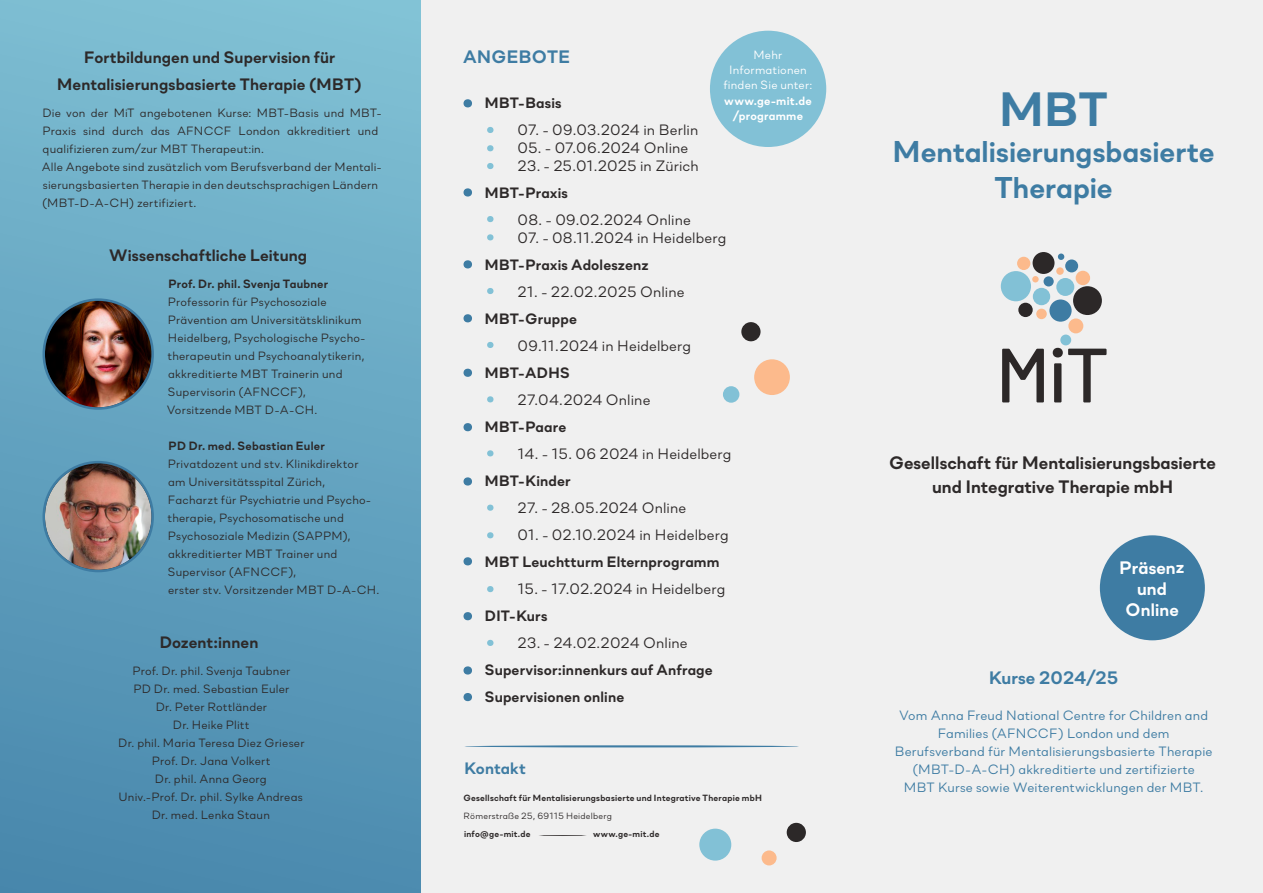
<style>
.page{position:relative;width:1263px;height:893px;background:#f0f0f0}
.page>*{position:absolute;margin:0;border:0;box-sizing:border-box;transform-origin:0 0}
.t1{font:700 48px "Soin Sans Neue";color:#3e7ca3}
.t2{font:700 30px/36px "Soin Sans Neue";color:#3e7ca3;text-align:center}
.t3{font:700 18px/24px "Soin Sans Neue";color:#2d2929;text-align:center}
.t4{font:700 18px "Soin Sans Neue";letter-spacing:.01em;color:#3e7ca3}
.t5{font:700 18px/21px "Soin Sans Neue";letter-spacing:-.01em;color:#fff;text-align:center}
.t6{font:700 16.5px/27px "Soin Sans Neue";letter-spacing:.005em;color:#2d2929;text-align:center}
.t7{font:700 16.5px "Soin Sans Neue";color:#3e7ca3}
.t8{font:15px "Soin Sans Neue";letter-spacing:.005em;color:#2d2929}
.t9{font:700 15px/27px "Soin Sans Neue";letter-spacing:.01em;color:#2d2929}
.t10{font:13.5px/18px "Soin Sans Neue";letter-spacing:.01em;color:#3e7ca3;text-align:center}
.t11{font:12px/18px "Soin Sans Neue";letter-spacing:.015em;color:#2d2929}
.t12{font:700 12px "Soin Sans Neue";letter-spacing:.02em;color:#2c2828}
.t13{font:12px/15px "Soin Sans Neue";letter-spacing:.015em;color:#fff;text-align:center}
.t14{font:700 12px/15px "Soin Sans Neue";letter-spacing:.02em;color:#fff;text-align:center}
.t15{font:700 9px "Soin Sans Neue";letter-spacing:.025em;color:#2d2929}
.t16{font:9px "Soin Sans Neue";letter-spacing:.025em;color:#2d2929}
</style>
<div class="page">
<div style="left:1018px;top:303px;width:15px;height:14px;background:#2c2828;border-radius:50%"></div>
<div style="left:1001px;top:271px;width:30px;height:30px;background:#82c1d6;border-radius:50%"></div>
<div style="left:1017px;top:257px;width:13px;height:13px;background:#fcba8c;border-radius:50%"></div>
<div style="left:1033px;top:288px;width:17px;height:17px;background:#82c1d6;border-radius:50%"></div>
<div style="left:1032px;top:276px;width:7px;height:6px;background:#fcba8c;border-radius:50%"></div>
<div style="left:1043px;top:276px;width:11px;height:10px;background:#3e7ca3;border-radius:50%"></div>
<div style="left:1056px;top:267px;width:8px;height:8px;background:#fcba8c;border-radius:50%"></div>
<div style="left:1058px;top:253px;width:6px;height:7px;background:#3e7ca3;border-radius:50%"></div>
<div style="left:1036px;top:309px;width:11px;height:10px;background:#fcba8c;border-radius:50%"></div>
<div style="left:1032px;top:252px;width:22px;height:22px;background:#2c2828;border-radius:50%"></div>
<div style="left:1073px;top:286px;width:29px;height:29px;background:#2c2828;border-radius:50%"></div>
<div style="left:1049px;top:299px;width:22px;height:23px;background:#3e7ca3;border-radius:50%"></div>
<div style="left:1056px;top:278px;width:18px;height:18px;background:#82c1d6;border-radius:50%"></div>
<div style="left:1076px;top:271px;width:14px;height:14px;background:#fcba8c;border-radius:50%"></div>
<div style="left:1065px;top:259px;width:13px;height:13px;background:#3e7ca3;border-radius:50%"></div>
<div style="left:1068px;top:318px;width:15px;height:15px;background:#fcba8c;border-radius:50%"></div>
<div style="left:1060px;top:335px;width:11px;height:10px;background:#82c1d6;border-radius:50%"></div>
<svg style="left:1002px;top:349px;width:42px;height:53px"></svg>
<svg style="left:1053px;top:348px;width:53px;height:54px"></svg>
<div style="left:463px;top:99px;width:9px;height:8px;background:#3e7ca3;border-radius:50%"></div>
<div style="left:463px;top:188px;width:9px;height:9px;background:#3e7ca3;border-radius:50%"></div>
<div style="left:463px;top:260px;width:9px;height:8px;background:#3e7ca3;border-radius:50%"></div>
<div style="left:463px;top:314px;width:9px;height:8px;background:#3e7ca3;border-radius:50%"></div>
<div style="left:463px;top:369px;width:9px;height:8px;background:#3e7ca3;border-radius:50%"></div>
<div style="left:463px;top:423px;width:9px;height:8px;background:#3e7ca3;border-radius:50%"></div>
<div style="left:463px;top:477px;width:9px;height:9px;background:#3e7ca3;border-radius:50%"></div>
<div style="left:463px;top:557px;width:9px;height:8px;background:#3e7ca3;border-radius:50%"></div>
<div style="left:463px;top:612px;width:9px;height:8px;background:#3e7ca3;border-radius:50%"></div>
<div style="left:463px;top:666px;width:9px;height:9px;background:#3e7ca3;border-radius:50%"></div>
<div style="left:463px;top:693px;width:9px;height:8px;background:#3e7ca3;border-radius:50%"></div>
<svg style="left:487px;top:127px;width:6px;height:6px"></svg>
<svg style="left:487px;top:216px;width:6px;height:6px"></svg>
<svg style="left:487px;top:288px;width:6px;height:6px"></svg>
<svg style="left:487px;top:342px;width:6px;height:6px"></svg>
<svg style="left:487px;top:396px;width:6px;height:6px"></svg>
<svg style="left:487px;top:450px;width:6px;height:6px"></svg>
<svg style="left:487px;top:532px;width:6px;height:6px"></svg>
<svg style="left:487px;top:586px;width:6px;height:6px"></svg>
<svg style="left:487px;top:640px;width:6px;height:6px"></svg>
<svg style="left:487px;top:505px;width:6px;height:6px"></svg>
<svg style="left:487px;top:145px;width:6px;height:6px"></svg>
<svg style="left:487px;top:234px;width:6px;height:6px"></svg>
<svg style="left:487px;top:163px;width:6px;height:6px"></svg>
<div style="left:699px;top:829px;width:32px;height:32px;background:#82c1d6;border-radius:50%"></div>
<div style="left:787px;top:823px;width:19px;height:19px;background:#2c2828;border-radius:50%"></div>
<div style="left:754px;top:359px;width:36px;height:36px;background:#fcba8c;border-radius:50%"></div>
<div style="left:710px;top:31px;width:116px;height:116px;background:#82c1d6;border-radius:50%"></div>
<div style="left:723px;top:386px;width:16px;height:17px;background:#82c1d6;border-radius:50%"></div>
<div style="left:741px;top:322px;width:19px;height:19px;background:#2c2828;border-radius:50%"></div>
<div style="left:1100px;top:535px;width:105px;height:105px;background:#3e7ca3;border-radius:50%"></div>
<div style="left:0;top:0;width:421px;height:893px;background:linear-gradient(to bottom,#80c0d4,#4988ad)"></div>
<svg style="left:44px;top:462px;width:109px;height:109px"></svg>
<img style="left:45px;top:463px;width:106px;height:107px;border-radius:53px">
<div style="left:43px;top:461px;width:111px;height:111px;border:2px solid #3e7ca3;border-radius:50%"></div>
<svg style="left:44px;top:300px;width:109px;height:109px"></svg>
<img style="left:45px;top:301px;width:106px;height:106px;border-radius:53px">
<div style="left:43px;top:298px;width:111px;height:112px;border:2px solid #3e7ca3;border-radius:50%"></div>
<hr style="left:464px;top:745px;width:335px;height:2px;background:#3e7ca3;border-radius:50%">
<hr style="left:538px;top:835px;width:49px;height:1px;background:#2c2828;border-radius:50%">
<div style="left:762px;top:850px;width:15px;height:15px;background:#fcba8c;border-radius:50%"></div>
<h3 class="t6" style="left:57px;top:43px;width:306px">Fortbildungen und Supervision für<br>Mentalisierungsbasierte Therapie (MBT)</h3>
<p class="t11" style="left:42px;top:103px;width:341px">Die von der MiT angebotenen Kurse: MBT-Basis und MBT-Praxis sind durch das AFNCCF London akkreditiert und qualifizieren zum/zur MBT Therapeut:in.<br>Alle Angebote sind zusätzlich vom Berufsverband der Mentali&shy;sierungsbasierten Therapie in den deutschsprachigen Ländern (MBT-D-A-CH) zertifiziert.</p>
<h3 class="t6" style="left:109px;top:241px;width:199px">Wissenschaftliche Leitung</h3>
<p class="t12" style="left:168px;top:276px;width:161px">Prof. Dr. phil. Svenja Taubner</p>
<p class="t11" style="left:167px;top:292px;width:200px">Professorin für Psychosoziale<br>Prävention am Universitätsklinikum<br>Heidelberg, Psychologische Psycho&shy;therapeutin und Psychoanalytikerin, akkreditierte MBT Trainerin und<br>Supervisorin (AFNCCF),<br>Vorsitzende MBT D-A-CH.</p>
<p class="t12" style="left:168px;top:438px;width:158px">PD Dr. med. Sebastian Euler</p>
<p class="t11" style="left:168px;top:454px;width:213px">Privatdozent und stv. Klinikdirektor<br>am Universitätsspital Zürich,<br>Facharzt für Psychiatrie und Psycho&shy;therapie, Psychosomatische und Psychosoziale Medizin (SAPPM), akkreditierter MBT Trainer und Supervisor (AFNCCF),<br>erster stv. Vorsitzender MBT D-A-CH.</p>
<h3 class="t6" style="left:160px;top:628px;width:100px">Dozent:innen</h3>
<p class="t11" style="left:118px;top:661px;width:188px;text-align:center">Prof. Dr. phil. Svenja Taubner<br>PD Dr. med. Sebastian Euler<br>Dr. Peter Rottländer<br>Dr. Heike Plitt<br>Dr. phil. Maria Teresa Diez Grieser<br>Prof. Dr. Jana Volkert<br>Dr. phil. Anna Georg<br>Univ.-Prof. Dr. phil. Sylke Andreas<br>Dr. med. Lenka Staun</p>
<h3 class="t4" style="left:463px;top:44px;width:108px">ANGEBOTE</h3>
<p class="t9" style="left:485px;top:89px;width:78px">MBT-Basis</p>
<p class="t8" style="left:517px;top:118px;width:182px">07. - 09.03.2024 in Berlin</p>
<p class="t8" style="left:517px;top:136px;width:172px">05. - 07.06.2024 Online</p>
<p class="t8" style="left:517px;top:154px;width:183px">23. - 25.01.2025 in Zürich</p>
<p class="t9" style="left:485px;top:179px;width:85px">MBT-Praxis</p>
<p class="t8" style="left:517px;top:208px;width:175px">08. - 09.02.2024 Online</p>
<p class="t8" style="left:517px;top:226px;width:210px">07. - 08.11.2024 in Heidelberg</p>
<p class="t9" style="left:485px;top:251px;width:165px">MBT-Praxis Adoleszenz</p>
<p class="t8" style="left:517px;top:280px;width:169px">21. - 22.02.2025 Online</p>
<p class="t9" style="left:485px;top:305px;width:94px">MBT-Gruppe</p>
<p class="t8" style="left:517px;top:334px;width:175px">09.11.2024 in Heidelberg</p>
<p class="t9" style="left:485px;top:359px;width:87px">MBT-ADHS</p>
<p class="t8" style="left:517px;top:388px;width:134px">27.04.2024 Online</p>
<p class="t9" style="left:485px;top:413px;width:83px">MBT-Paare</p>
<p class="t8" style="left:517px;top:442px;width:215px">14. - 15. 06 2024 in Heidelberg</p>
<p class="t9" style="left:485px;top:467px;width:87px">MBT-Kinder</p>
<p class="t8" style="left:517px;top:496px;width:170px">27. - 28.05.2024 Online</p>
<p class="t8" style="left:517px;top:523px;width:213px">01. - 02.10.2024 in Heidelberg</p>
<p class="t9" style="left:485px;top:548px;width:236px">MBT Leuchtturm Elternprogramm</p>
<p class="t8" style="left:517px;top:577px;width:209px">15. - 17.02.2024 in Heidelberg</p>
<p class="t9" style="left:485px;top:602px;width:64px">DIT-Kurs</p>
<p class="t8" style="left:517px;top:631px;width:172px">23. - 24.02.2024 Online</p>
<p class="t9" style="left:485px;top:656px;width:229px">Supervisor:innenkurs auf Anfrage<br>Supervisionen online</p>
<p class="t13" style="left:723px;top:46px;width:91px">Mehr<br>Informationen finden Sie unter:</p>
<p class="t14" style="left:724px;top:93px;width:89px">www.ge-mit.de /programme</p>
<h3 class="t7" style="left:464px;top:757px;width:63px">Kontakt</h3>
<p class="t15" style="left:463px;top:792px;width:300px">Gesellschaft für Mentalisierungsbasierte und Integrative Therapie mbH</p>
<p class="t16" style="left:464px;top:809px;width:150px">Römerstraße 25, 69115 Heidelberg</p>
<p class="t15" style="left:464px;top:828px;width:68px">info@ge-mit.de</p>
<p class="t15" style="left:593px;top:828px;width:68px">www.ge-mit.de</p>
<h1 class="t1" style="left:999px;top:77px;width:110px">MBT</h1>
<h2 class="t2" style="left:893px;top:133px;width:323px">Mentalisierungsbasierte<br>Therapie</h2>
<h3 class="t3" style="left:889px;top:450px;width:328px">Gesellschaft für Mentalisierungsbasierte und Integrative Therapie mbH</h3>
<h3 class="t5" style="left:1119px;top:556px;width:67px">Präsenz und<br>Online</h3>
<h3 class="t4" style="left:989px;top:665px;width:131px">Kurse 2024/25</h3>
<p class="t10" style="left:895px;top:705px;width:319px">Vom Anna Freud National Centre for Children and Families (AFNCCF) London und dem Berufsverband für Mentalisierungsbasierte Therapie (MBT-D-A-CH) akkreditierte und zertifizierte<br>MBT Kurse sowie Weiterentwicklungen der MBT.</p>
</div>
